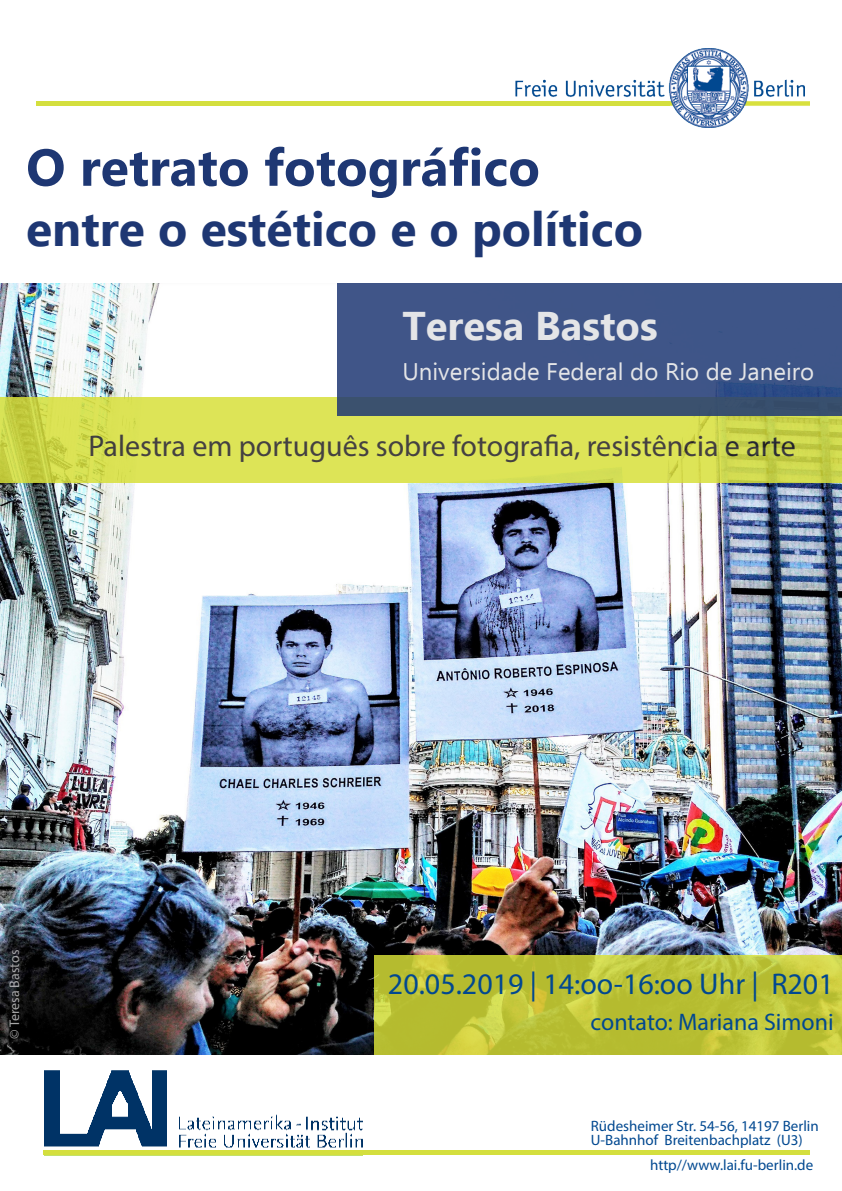
<style>
.page{position:relative;width:842px;height:1191px;background:#fff}
.page>*{position:absolute;margin:0;border:0;box-sizing:border-box;transform-origin:0 0}
.t1{font:700 52px "Ebrima";color:#1e3773}
.t2{font:700 48px "Ebrima";color:#1e3773}
.t3{font:700 40px "Ebrima";color:#e4e5e7}
.t4{font:30px "Myriad Pro";color:#231f20}
.t5{font:30px "Myriad Pro";color:#014890}
.t6{font:24px "Ebrima";color:#e4e5e7}
.t7{font:24px "Myriad Pro";color:#014890}
.t8{font:15px "Myriad Pro";color:#014890}
.t9{font:14px "Myriad Pro";color:#fff}
</style>
<div class="page">
<img style="left:0;top:284px;width:842px;height:770px">
<img style="left:515px;top:48px;width:294px;height:80px">
<div style="left:36px;top:101px;width:634px;height:5px;background:#d4df3e"></div>
<svg style="left:374px;top:955px;width:468px;height:99px;background:#bdc237"></svg>
<img style="left:36px;top:1054px;width:431px;height:102px">
<div style="left:44px;top:1150px;width:766px;height:5px;background:#d4df3e"></div>
<svg style="left:0;top:397px;width:842px;height:85px;background:#d7df53"></svg>
<svg style="left:337px;top:284px;width:505px;height:132px;background:#3d5484"></svg>
<p class="t1" style="left:26px;top:129px;width:515px">O retrato fotográfico</p>
<p class="t2" style="left:26px;top:193px;width:619px">entre o estético e o político</p>
<p class="t3" style="left:402px;top:296px;width:257px">Teresa Bastos</p>
<p class="t6" style="left:402px;top:354px;width:413px">Universidade Federal do Rio de Janeiro</p>
<h3 class="t4" style="left:88px;top:427px;width:709px">Palestra em português sobre fotografia, resistência e arte</h3>
<p class="t9" style="left:6px;top:1039px;width:91px;rotate:-90deg">© Teresa Bastos</p>
<p class="t5" style="left:388px;top:965px;width:447px">20.05.2019 | 14:oo-16:oo Uhr | R201</p>
<p class="t7" style="left:590px;top:1007px;width:245px">contato: Mariana Simoni</p>
<p class="t8" style="left:591px;top:1116px;width:229px">Rüdesheimer Str. 54-56, 14197 Berlin</p>
<p class="t8" style="left:591px;top:1130px;width:213px">U-Bahnhof Breitenbachplatz (U3)</p>
<p class="t8" style="left:650px;top:1155px;width:165px">http//www.lai.fu-berlin.de</p>
</div>
